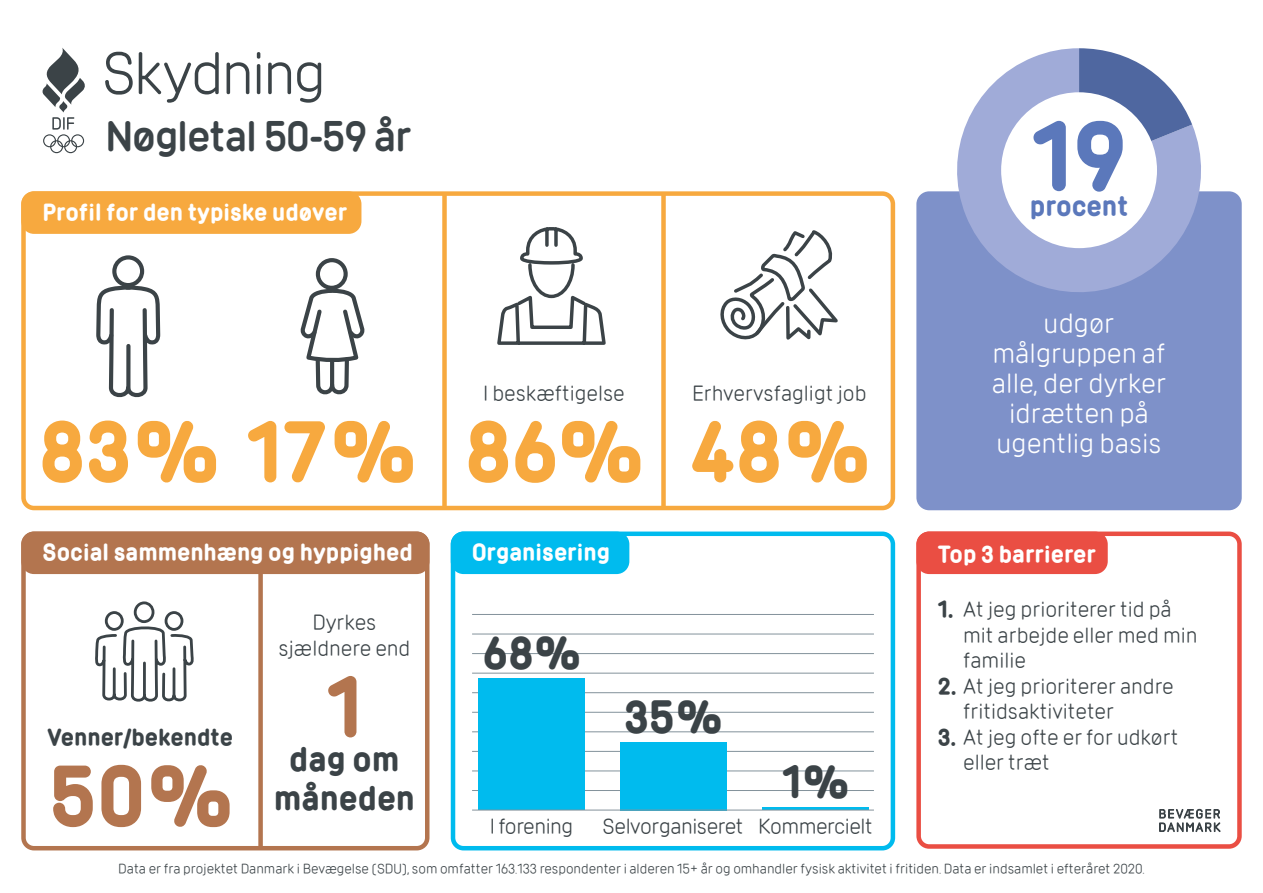
<style>
.page{position:relative;width:1263px;height:893px;background:#fff}
.page>*{position:absolute;margin:0;border:0;box-sizing:border-box;transform-origin:0 0}
.t1{font:700 85.8px "DIF";color:#5b78bb}
.t2{font:700 75px "DIF";color:#f7a93f}
.t3{font:700 75px "DIF";color:#b3754f}
.t4{font:58.5px "DIF";letter-spacing:-.04em;color:#3b4347}
.t5{font:700 40.5px "DIF";color:#3b4347}
.t6{font:600 39px "DIF";letter-spacing:-.03em;color:#3b4347}
.t7{font:700 30px/38.2px "DIF";color:#3b4347;text-align:center}
.t8{font:27px/30px "DIF";color:#fff;text-align:center}
.t9{font:700 24.45px "DIF";color:#5b78bb}
.t10{font:21px/25.5px "DIF";color:#3b4347}
.t11{font:700 21px "DIF";color:#fff}
.t12{font:21px "DIF";letter-spacing:-.02em;color:#3b4347}
.t13{font:700 21px "DIF";color:#3b4347}
.t14{font:13.5px "DIF";color:#3b4347}
.s1{font-weight:700}
</style>
<div class="page">
<div style="left:21px;top:191px;width:874px;height:319px;border:4px solid #f7a93f;border-radius:11px"></div>
<div style="left:21px;top:531px;width:408px;height:319px;border:4px solid #b3754f;border-radius:11px"></div>
<div style="left:21px;top:531px;width:408px;height:43px;background:#b3754f;border-radius:13px"></div>
<div style="left:451px;top:531px;width:444px;height:319px;border:4px solid #0be;border-radius:11px"></div>
<svg style="left:42px;top:48px;width:43px;height:105px"></svg>
<div style="left:916px;top:531px;width:326px;height:318px;border:4px solid #ea4e43;border-radius:11px"></div>
<svg style="left:1159px;top:808px;width:62px;height:24px"></svg>
<div style="left:451px;top:531px;width:178px;height:43px;background:#0be;border-radius:13px"></div>
<svg style="left:95px;top:601px;width:99px;height:101px"></svg>
<svg style="left:96px;top:255px;width:65px;height:143px"></svg>
<svg style="left:300px;top:258px;width:65px;height:137px"></svg>
<div style="left:21px;top:191px;width:340px;height:43px;background:#f7a93f;border-radius:13px"></div>
<div style="left:916px;top:531px;width:192px;height:43px;background:#ea4e43;border-radius:13px"></div>
<hr style="left:472px;top:790px;width:402px;height:1px;background:#83929b">
<hr style="left:472px;top:771px;width:402px;height:1px;background:#83929b">
<hr style="left:472px;top:751px;width:402px;height:1px;background:#83929b">
<hr style="left:472px;top:731px;width:402px;height:1px;background:#83929b">
<hr style="left:472px;top:712px;width:402px;height:1px;background:#83929b">
<hr style="left:472px;top:692px;width:402px;height:1px;background:#83929b">
<hr style="left:472px;top:673px;width:402px;height:1px;background:#83929b">
<hr style="left:472px;top:653px;width:402px;height:1px;background:#83929b">
<hr style="left:472px;top:634px;width:402px;height:1px;background:#83929b">
<hr style="left:472px;top:614px;width:402px;height:1px;background:#83929b">
<div style="left:478px;top:678px;width:107px;height:132px;background:#0be"></div>
<div style="left:620px;top:742px;width:106px;height:68px;background:#0be"></div>
<hr style="left:762px;top:808px;width:107px;height:2px;background:#0be">
<hr style="left:472px;top:810px;width:402px;height:1px;background:#83929b">
<div style="left:258px;top:571px;width:5px;height:277px;background:#b3754f"></div>
<div style="left:442px;top:194px;width:5px;height:314px;background:#f7a93f"></div>
<div style="left:661px;top:194px;width:5px;height:314px;background:#f7a93f"></div>
<svg style="left:497px;top:227px;width:109px;height:118px"></svg>
<div style="left:916px;top:191px;width:326px;height:319px;background:#7e91c9;border-radius:13px"></div>
<svg style="left:957px;top:48px;width:244px;height:244px;fill:#a0abd8"></svg>
<svg style="left:1079px;top:48px;width:113px;height:122px"></svg>
<div style="left:1001px;top:92px;width:156px;height:156px;background:#fff;border-radius:50%"></div>
<svg style="left:720px;top:230px;width:118px;height:110px"></svg>
<h3 class="t4" style="left:102px;top:39px;width:226px">Skydning</h3>
<h3 class="t6" style="left:105px;top:111px;width:308px">Nøgletal 50-59 år</h3>
<p class="t11" style="left:43px;top:198px;width:306px">Profil for den typiske udøver</p>
<p class="t10" style="left:483px;top:380px;width:143px">I beskæftigelse</p>
<h2 class="t2" style="left:39px;top:402px;width:605px">83% 17% 86%</h2>
<p class="t11" style="left:43px;top:538px;width:372px">Social sammenhæng og hyppighed</p>
<p class="t11" style="left:472px;top:538px;width:140px">Organisering</p>
<p class="t10" style="left:692px;top:380px;width:176px">Erhvervsfagligt job</p>
<h2 class="t2" style="left:689px;top:402px;width:181px">48%</h2>
<p class="t13" style="left:47px;top:723px;width:187px">Venner/bekendte</p>
<h2 class="t3" style="left:49px;top:746px;width:185px">50%</h2>
<p class="t10" style="left:278px;top:609px;width:134px;text-align:center">Dyrkes sjældnere end</p>
<h2 class="t3" style="left:326px;top:657px;width:38px">1</h2>
<h3 class="t7" style="left:274px;top:741px;width:142px">dag om måneden</h3>
<h3 class="t5" style="left:483px;top:626px;width:99px">68%</h3>
<h3 class="t5" style="left:624px;top:690px;width:99px">35%</h3>
<h3 class="t5" style="left:782px;top:755px;width:68px">1%</h3>
<p class="t12" style="left:490px;top:814px;width:85px">I forening</p>
<p class="t12" style="left:602px;top:814px;width:272px">Selvorganiseret Kommercielt</p>
<h1 class="t1" style="left:1031px;top:99px;width:97px">19</h1>
<p class="t9" style="left:1030px;top:190px;width:100px">procent</p>
<p class="t8" style="left:992px;top:308px;width:176px">udgør målgruppen af alle, der dyrker idrætten på ugentlig basis</p>
<p class="t11" style="left:938px;top:540px;width:160px">Top 3 barrierer</p>
<p class="t10" style="left:963px;top:597px;width:236px;text-indent:-26px"><span class="s1">1.</span> At jeg prioriterer tid på mit arbejde eller med min familie</p>
<p class="t10" style="left:963px;top:673px;width:212px;text-indent:-26px"><span class="s1">2.</span> At jeg prioriterer andre fritidsaktiviteter</p>
<p class="t10" style="left:963px;top:724px;width:217px;text-indent:-26px"><span class="s1">3.</span> At jeg ofte er for udkørt eller træt</p>
<p class="t14" style="left:118px;top:861px;width:1028px">Data er fra projektet Danmark i Bevægelse (SDU), som omfatter 163.133 respondenter i alderen 15+ år og omhandler fysisk aktivitet i fritiden. Data er indsamlet i efteråret 2020.</p>
</div>
